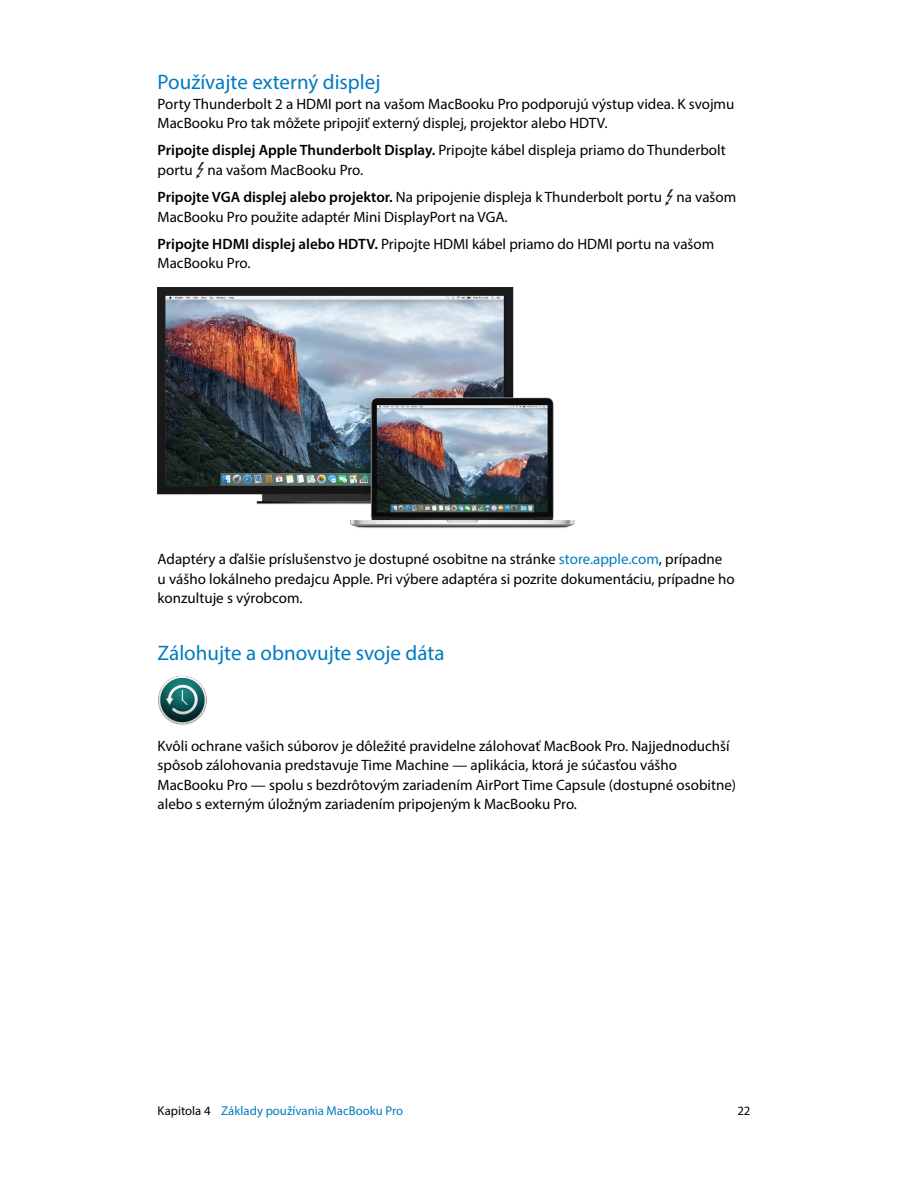
<style>
.page{position:relative;width:897px;height:1188px;background:#fff}
.page>*{position:absolute;margin:0;border:0;box-sizing:border-box;transform-origin:0 0}
.t1{font:21px "Myriad Pro";color:#007ac2}
.BodyFirst{font:15px/19.5px "Myriad Pro";color:#000}
.BodySub{font:15px/19.5px "Myriad Pro";color:#000}
.BodyRegular{font:15px/19.5px "Myriad Pro";color:#000}
.t2{font:12.75px "Myriad Pro";color:#007ac2}
.t3{font:12.75px "Myriad Pro";color:#000}
.s1{font-weight:600}
.s2{color:#007ac2}
.s3{color:#000}
</style>
<div class="page">
<svg style="left:196px;top:162px;width:8px;height:17px"></svg>
<svg style="left:665px;top:189px;width:8px;height:17px"></svg>
<img style="left:158px;top:288px;width:416px;height:240px">
<img style="left:158px;top:675px;width:49px;height:50px">
<h1 class="t1" style="left:158px;top:69px;width:224px">Používajte externý displej</h1>
<p class="BodyFirst" style="left:158px;top:94px;width:578px">Porty Thunderbolt 2 a HDMI port na vašom MacBooku Pro podporujú výstup videa. K svojmu<br>MacBooku Pro tak môžete pripojiť externý displej, projektor alebo HDTV.</p>
<p class="BodySub" style="left:158px;top:140px;width:569px"><span class="s1">Pripojte displej Apple Thunderbolt Display.</span> Pripojte kábel displeja priamo do Thunderbolt portu na vašom MacBooku Pro.</p>
<p class="BodySub" style="left:157px;top:187px;width:580px"><span class="s1">Pripojte VGA displej alebo projektor.</span> Na pripojenie displeja k Thunderbolt portu na vašom<br>MacBooku Pro použite adaptér Mini DisplayPort na VGA.</p>
<p class="BodySub" style="left:158px;top:234px;width:558px"><span class="s1">Pripojte HDMI displej alebo HDTV.</span> Pripojte HDMI kábel priamo do HDMI portu na vašom<br>MacBooku Pro.</p>
<p class="BodyRegular" style="left:157px;top:549px;width:578px">Adaptéry a ďalšie príslušenstvo je dostupné osobitne na stránke <span class="s2">store.apple.com</span>, prípadne<br>u vášho lokálneho predajcu Apple. Pri výbere adaptéra si pozrite dokumentáciu, prípadne ho konzultuje s výrobcom.</p>
<h1 class="t1" style="left:158px;top:640px;width:288px">Zálohujte a obnovujte svoje dáta</h1>
<p class="BodyFirst" style="left:158px;top:736px;width:580px">Kvôli ochrane vašich súborov je dôležité pravidelne zálohovať MacBook Pro. Najjednoduchší spôsob zálohovania predstavuje Time Machine — aplikácia, ktorá je súčasťou vášho MacBooku Pro — spolu s bezdrôtovým zariadením AirPort Time Capsule (dostupné osobitne) alebo s externým úložným zariadením pripojeným k MacBooku Pro.</p>
<p class="t2" style="left:157px;top:1102px;width:247px"><span class="s3">Kapitola 4</span> Základy používania MacBooku Pro</p>
<p class="t3" style="left:737px;top:1102px;width:15px">22</p>
</div>
